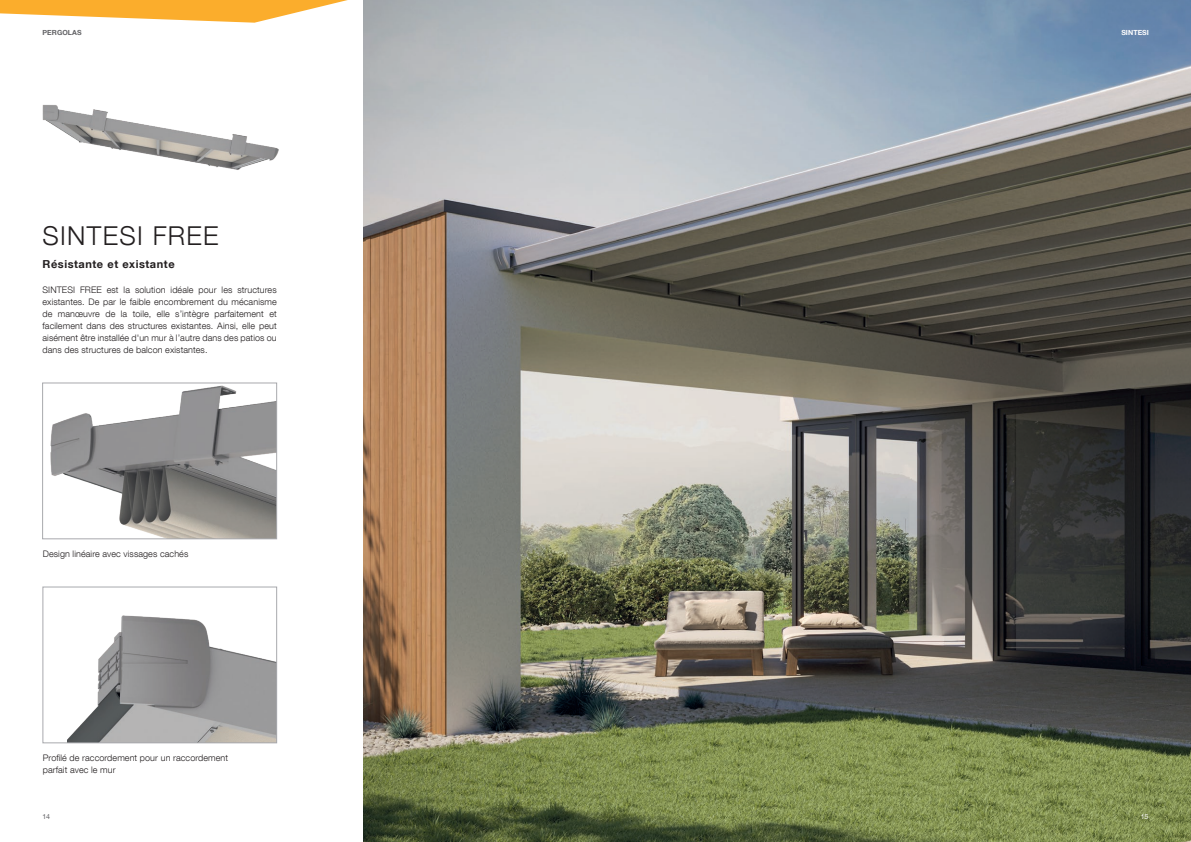
<style>
.page{position:relative;width:1191px;height:842px;background:#fff}
.page>*{position:absolute;margin:0;border:0;box-sizing:border-box;transform-origin:0 0}
.t1{font:300 26px "Helvetica Neue LT Com";letter-spacing:.05em;color:#231f20}
.t2{font:700 11px "Helvetica Neue LT Com";letter-spacing:.05em;color:#231f20}
.t3{font:300 9px/12px "Helvetica Neue LT Com";letter-spacing:.01em;color:#231f20;text-align:justify}
.t4{font:700 7px "Helvetica Neue LT Com";letter-spacing:.01em;color:#616164}
.t5{font:700 7px "Helvetica Neue LT Com";letter-spacing:.01em;color:#fff}
.t6{font:7px "Helvetica Neue LT Com";color:#616164}
.t7{font:7px "Helvetica Neue LT Com";color:#fff}
</style>
<div class="page">
<img style="left:43px;top:105px;width:236px;height:65px">
<img style="left:67px;top:615px;width:208px;height:126px">
<div style="left:43px;top:587px;width:234px;height:156px;border:1px solid #a8a9ad"></div>
<img style="left:50px;top:385px;width:225px;height:152px">
<div style="left:43px;top:383px;width:234px;height:156px;border:1px solid #a8a9ad"></div>
<svg style="left:0;top:0;width:364px;height:23px"></svg>
<img style="left:364px;top:0;width:827px;height:842px">
<p class="t4" style="left:43px;top:28px;width:40px">PERGOLAS</p>
<h1 class="t1" style="left:43px;top:220px;width:178px">SINTESI FREE</h1>
<p class="t2" style="left:43px;top:257px;width:134px">Résistante et existante</p>
<p class="t3" style="left:43px;top:284px;width:236px">SINTESI FREE est la solution idéale pour les structures existantes. De par le faible encombrement du mécanisme de manœuvre de la toile, elle s’intègre parfaitement et facilement dans des structures existantes. Ainsi, elle peut aisément être installée d'un mur à l’autre dans des patios ou dans des structures de balcon existantes.</p>
<p class="t3" style="left:43px;top:548px;width:147px">Design linéaire avec vissages cachés</p>
<p class="t3" style="left:43px;top:752px;width:187px">Profilé de raccordement pour un raccordement parfait avec le mur</p>
<p class="t6" style="left:43px;top:812px;width:9px">14</p>
<p class="t5" style="left:1121px;top:28px;width:29px">SINTESI</p>
<p class="t7" style="left:1140px;top:812px;width:9px">15</p>
</div>
